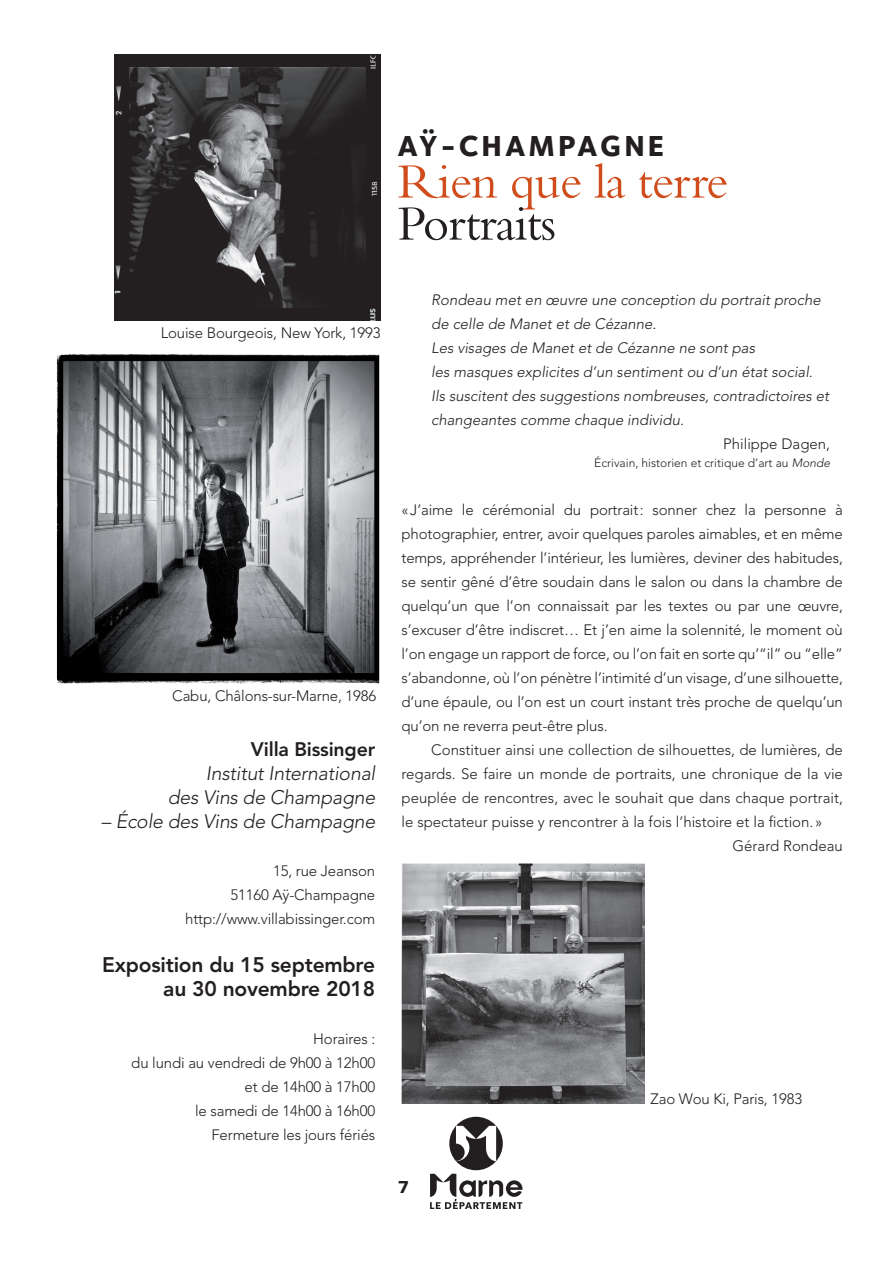
<style>
.page{position:relative;width:893px;height:1263px;background:#fff}
.page>*{position:absolute;margin:0;border:0;box-sizing:border-box;transform-origin:0 0}
.t1{font:51px "Bembo";letter-spacing:-.02em;color:#d04d1b}
.t2{font:51px "Bembo";letter-spacing:-.02em;color:#231f20}
.t3{font:800 30px "Foundry Sterling";letter-spacing:.1em;color:#231f20}
.t4{font:800 21px/24px "Avenir";letter-spacing:-.01em;color:#231f20;text-align:right}
.t5{font:italic 300 19.5px/24px "Avenir";letter-spacing:-.01em;color:#231f20;text-align:right}
.t6{font:800 19.5px "Avenir";letter-spacing:-.01em;color:#231f20}
.t7{font:800 18px "Foundry Sterling";color:#231f20}
.t8{font:300 15px/24px "Avenir";letter-spacing:-.01em;color:#231f20;text-align:right}
.t9{font:italic 300 15px/24px "Avenir";color:#231f20}
.t10{font:300 12px "Avenir";color:#231f20}
.s1{font-style:italic}
</style>
<div class="page">
<svg style="left:430px;top:1117px;width:92px;height:92px"></svg>
<img style="left:56px;top:354px;width:324px;height:330px">
<img style="left:115px;top:54px;width:266px;height:266px">
<img style="left:401px;top:863px;width:244px;height:241px">
<h2 class="t3" style="left:398px;top:124px;width:268px">AŸ-CHAMPAGNE</h2>
<h1 class="t1" style="left:398px;top:152px;width:332px">Rien que la terre</h1>
<h1 class="t2" style="left:398px;top:194px;width:160px">Portraits</h1>
<p class="t8" style="left:161px;top:320px;width:221px">Louise Bourgeois, New York, 1993</p>
<p class="t8" style="left:172px;top:684px;width:206px">Cabu, Châlons-sur-Marne, 1986</p>
<h3 class="t6" style="left:251px;top:737px;width:126px">Villa Bissinger</h3>
<h3 class="t5" style="left:168px;top:761px;width:209px">Institut International<br>des Vins de Champagne</h3>
<h3 class="t5" style="left:101px;top:809px;width:275px">– École des Vins de Champagne</h3>
<p class="t8" style="left:185px;top:858px;width:191px">15, rue Jeanson<br>51160 Aÿ-Champagne http://www.villabissinger.com</p>
<h3 class="t4" style="left:102px;top:952px;width:275px">Exposition du 15 septembre au 30 novembre 2018</h3>
<p class="t8" style="left:131px;top:1026px;width:245px">Horaires :<br>du lundi au vendredi de 9h00 à 12h00 et de 14h00 à 17h00<br>le samedi de 14h00 à 16h00<br>Fermeture les jours fériés</p>
<p class="t9" style="left:431px;top:288px;width:399px">Rondeau met en œuvre une conception du portrait proche de celle de Manet et de Cézanne.<br>Les visages de Manet et de Cézanne ne sont pas<br>les masques explicites d’un sentiment ou d’un état social.<br>Ils suscitent des suggestions nombreuses, contradictoires et changeantes comme chaque individu.</p>
<p class="t8" style="left:723px;top:432px;width:108px">Philippe Dagen,</p>
<p class="t10" style="left:594px;top:456px;width:237px">écrivain, historien et critique d’art au <span class="s1">Monde</span></p>
<p class="t8" style="left:401px;top:498px;width:443px;text-align:justify">«J’aime le cérémonial du portrait: sonner chez la personne à photographier, entrer, avoir quelques paroles aimables, et en même temps, appréhender l’intérieur, les lumières, deviner des habitudes, se sentir gêné d’être soudain dans le salon ou dans la chambre de quelqu’un que l’on connaissait par les textes ou par une œuvre, s’excuser d’être indiscret… Et j’en aime la solennité, le moment où l’on engage un rapport de force, ou l’on fait en sorte qu’“il” ou “elle” s’abandonne, où l’on pénètre l’intimité d’un visage, d’une silhouette, d’une épaule, ou l’on est un court instant très proche de quelqu’un qu’on ne reverra peut-être plus.</p>
<p class="t8" style="left:431px;top:738px;width:413px">Constituer ainsi une collection de silhouettes, de lumières, de</p>
<p class="t8" style="left:401px;top:762px;width:443px">regards. Se faire un monde de portraits, une chronique de la vie</p>
<p class="t8" style="left:401px;top:786px;width:443px">peuplée de rencontres, avec le souhait que dans chaque portrait,</p>
<p class="t8" style="left:401px;top:810px;width:422px">le spectateur puisse y rencontrer à la fois l’histoire et la fiction. »</p>
<p class="t8" style="left:732px;top:834px;width:112px">Gérard Rondeau</p>
<p class="t7" style="left:398px;top:1174px;width:13px">7</p>
<p class="t8" style="left:651px;top:1086px;width:153px">Zao Wou Ki, Paris, 1983</p>
</div>
